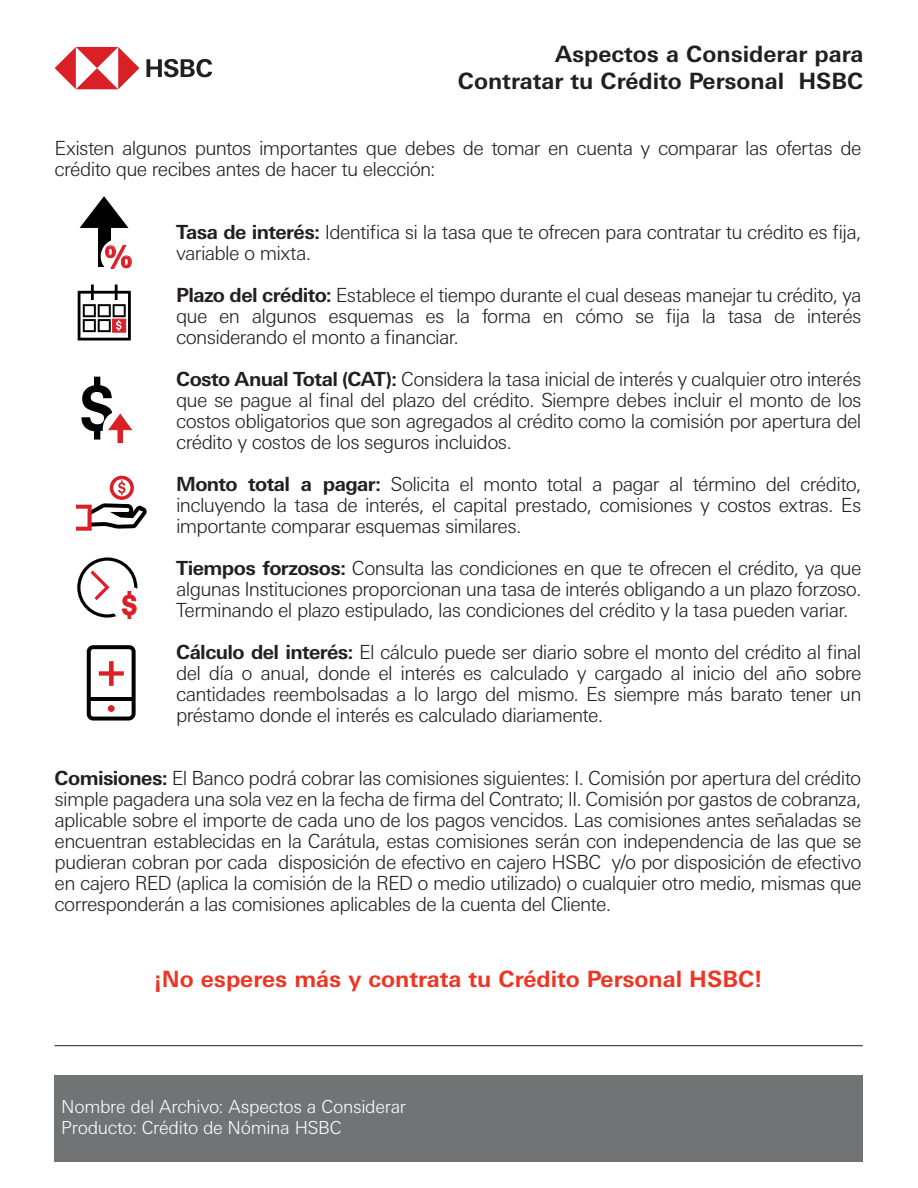
<style>
.page{position:relative;width:918px;height:1188px;background:#fff}
.page>*{position:absolute;margin:0;border:0;box-sizing:border-box;transform-origin:0 0}
.t1{font:700 29.25px "Univers Nextfor HSBC";color:#da1f26}
.t2{font:700 22.5px/27px "Univers Nextfor HSBC";color:#231f20;text-align:right}
.t3{font:700 22.5px "Univers Nextfor HSBC";color:#ee3524}
.t4{font:300 19.5px/21px "Univers Nextfor HSBC";letter-spacing:-.035em;color:#231f20;text-align:justify}
.t5{font:300 18px/21px "Univers Nextfor HSBC";letter-spacing:-.015em;color:#fff}
.s1{font-weight:700}
</style>
<div class="page">
<svg style="left:55px;top:47px;width:84px;height:42px"></svg>
<svg style="left:146px;top:59px;width:66px;height:18px"></svg>
<hr style="left:55px;top:1045px;width:808px;height:1px;background:#231f20">
<div style="left:55px;top:1075px;width:808px;height:86px;background:#717375"></div>
<div style="left:98px;top:205px;width:12px;height:61px;background:#010101"></div>
<svg style="left:80px;top:196px;width:48px;height:32px"></svg>
<div style="left:101px;top:239px;width:35px;height:35px;background:#fff;border-radius:50%"></div>
<svg style="left:105px;top:245px;width:27px;height:24px"></svg>
<svg style="left:78px;top:285px;width:53px;height:56px"></svg>
<div style="left:118px;top:424px;width:5px;height:19px;background:#da1f26"></div>
<svg style="left:81px;top:377px;width:51px;height:63px"></svg>
<svg style="left:76px;top:476px;width:71px;height:55px"></svg>
<svg style="left:77px;top:557px;width:60px;height:62px"></svg>
<svg style="left:87px;top:645px;width:49px;height:76px"></svg>
<p class="t2" style="left:458px;top:39px;width:407px">Aspectos a Considerar para<br>Contratar tu Crédito Personal HSBC</p>
<p class="t4" style="left:55px;top:136px;width:808px">Existen algunos puntos importantes que debes de tomar en cuenta y comparar las ofertas de crédito que recibes antes de hacer tu elección:</p>
<h1 class="t1" style="left:105px;top:236px;width:29px">%</h1>
<p class="t4" style="left:176px;top:220px;width:687px"><span class="s1">Tasa de interés:</span> Identifica si la tasa que te ofrecen para contratar tu crédito es fija, variable o mixta.</p>
<p class="t4" style="left:176px;top:283px;width:687px"><span class="s1">Plazo del crédito:</span> Establece el tiempo durante el cual deseas manejar tu crédito, ya que en algunos esquemas es la forma en cómo se fija la tasa de interés considerando el monto a financiar.</p>
<p class="t4" style="left:176px;top:367px;width:687px"><span class="s1">Costo Anual Total (CAT):</span> Considera la tasa inicial de interés y cualquier otro interés que se pague al final del plazo del crédito. Siempre debes incluir el monto de los costos obligatorios que son agregados al crédito como la comisión por apertura del crédito y costos de los seguros incluidos.</p>
<p class="t4" style="left:176px;top:472px;width:687px"><span class="s1">Monto total a pagar:</span> Solicita el monto total a pagar al término del crédito, incluyendo la tasa de interés, el capital prestado, comisiones y costos extras. Es importante comparar esquemas similares.</p>
<p class="t4" style="left:176px;top:556px;width:687px"><span class="s1">Tiempos forzosos:</span> Consulta las condiciones en que te ofrecen el crédito, ya que algunas Instituciones proporcionan una tasa de interés obligando a un plazo forzoso.<br>Terminando el plazo estipulado, las condiciones del crédito y la tasa pueden variar.</p>
<p class="t4" style="left:176px;top:640px;width:687px"><span class="s1">Cálculo del interés:</span> El cálculo puede ser diario sobre el monto del crédito al final del día o anual, donde el interés es calculado y cargado al inicio del año sobre cantidades reembolsadas a lo largo del mismo. Es siempre más barato tener un préstamo donde el interés es calculado diariamente.</p>
<p class="t4" style="left:55px;top:766px;width:809px"><span class="s1">Comisiones:</span> El Banco podrá cobrar las comisiones siguientes: I. Comisión por apertura del crédito simple pagadera una sola vez en la fecha de firma del Contrato; II. Comisión por gastos de cobranza, aplicable sobre el importe de cada uno de los pagos vencidos. Las comisiones antes señaladas se encuentran establecidas en la Carátula, estas comisiones serán con independencia de las que se pudieran cobran por cada disposición de efectivo en cajero HSBC y/o por disposición de efectivo en cajero RED (aplica la comisión de la RED o medio utilizado) o cualquier otro medio, mismas que corresponderán a las comisiones aplicables de la cuenta del Cliente.</p>
<p class="t3" style="left:154px;top:963px;width:609px">¡No esperes más y contrata tu Crédito Personal HSBC!</p>
<p class="t5" style="left:61px;top:1095px;width:346px">Nombre del Archivo: Aspectos a Considerar<br>Producto: Crédito de Nómina HSBC</p>
</div>
